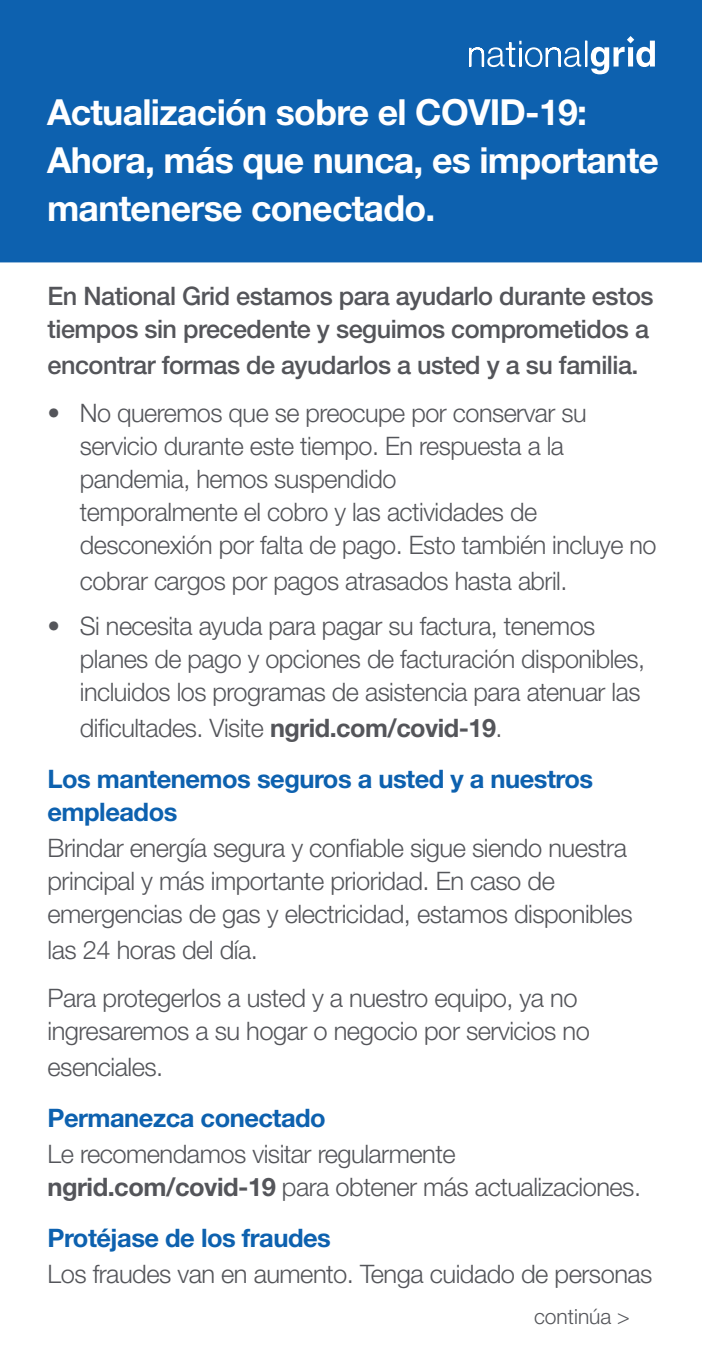
<style>
.page{position:relative;width:702px;height:1350px;background:#fff}
.page>*{position:absolute;margin:0;border:0;box-sizing:border-box;transform-origin:0 0}
.t1{font:700 36px/48px "Helvetica Neue LT Std";letter-spacing:-.02em;color:#fff}
.t2{font:300 25.5px/33px "Helvetica Neue LT Std";letter-spacing:-.02em;color:#54555a}
.t3{font:500 25.5px/33px "Helvetica Neue LT Std";letter-spacing:-.02em;color:#54555a}
.t4{font:700 25.5px/33px "Helvetica Neue LT Std";letter-spacing:-.02em;color:#0d61af}
.t5{font:300 21px "Helvetica Neue LT Std";color:#54555a}
.s1{font-weight:700}
.s2{font-weight:700;color:#0d61af}
</style>
<div class="page">
<div style="left:2px;top:2px;width:698px;height:259px;background:#0d61af"></div>
<div style="left:0;top:0;width:702px;height:262px;border:3px solid #0d61af"></div>
<svg style="left:469px;top:36px;width:186px;height:38px"></svg>
<p class="t1" style="left:47px;top:88px;width:613px">Actualización sobre el COVID-19:<br>Ahora, más que nunca, es importante mantenerse conectado.</p>
<p class="t3" style="left:48px;top:279px;width:608px">En National Grid estamos para ayudarlo durante estos tiempos sin precedente y seguimos comprometidos a</p>
<p class="t3" style="left:48px;top:348px;width:593px">encontrar formas de ayudarlos a usted y a su familia.</p>
<p class="t2" style="left:80px;top:396px;width:578px;text-indent:-32px">• No queremos que se preocupe por conservar su servicio durante este tiempo. En respuesta a la pandemia, hemos suspendido<br>temporalmente el cobro y las actividades de desconexión por falta de pago. Esto también incluye no</p>
<p class="t2" style="left:80px;top:564px;width:489px">cobrar cargos por pagos atrasados hasta abril.</p>
<p class="t2" style="left:80px;top:609px;width:567px;text-indent:-32px">• Si necesita ayuda para pagar su factura, tenemos planes de pago y opciones de facturación disponibles, incluidos los programas de asistencia para atenuar las</p>
<p class="t2" style="left:80px;top:711px;width:424px">dificultades. Visite <span class="s1">ngrid.com/covid-19</span>.</p>
<p class="t4" style="left:48px;top:761px;width:547px">Los mantenemos seguros a usted y a nuestros empleados</p>
<p class="t2" style="left:48px;top:831px;width:587px">Brindar energía segura y confiable sigue siendo nuestra principal y más importante prioridad. En caso de emergencias de gas y electricidad, estamos disponibles</p>
<p class="t2" style="left:48px;top:933px;width:212px">las 24 horas del día.</p>
<p class="t2" style="left:48px;top:981px;width:544px">Para protegerlos a usted y a nuestro equipo, ya no ingresaremos a su hogar o negocio por servicios no</p>
<p class="t2" style="left:48px;top:1050px;width:117px">esenciales.</p>
<p class="t2" style="left:48px;top:1099px;width:410px;line-height:36px"><span class="s2">Permanezca conectado<br></span>Le recomendamos visitar regularmente</p>
<p class="t2" style="left:48px;top:1170px;width:595px"><span class="s1">ngrid.com/covid-19</span> para obtener más actualizaciones.</p>
<p class="t4" style="left:48px;top:1220px;width:285px">Protéjase de los fraudes</p>
<p class="t2" style="left:48px;top:1257px;width:607px">Los fraudes van en aumento. Tenga cuidado de personas</p>
<p class="t5" style="left:534px;top:1304px;width:97px">continúa &gt;</p>
</div>
